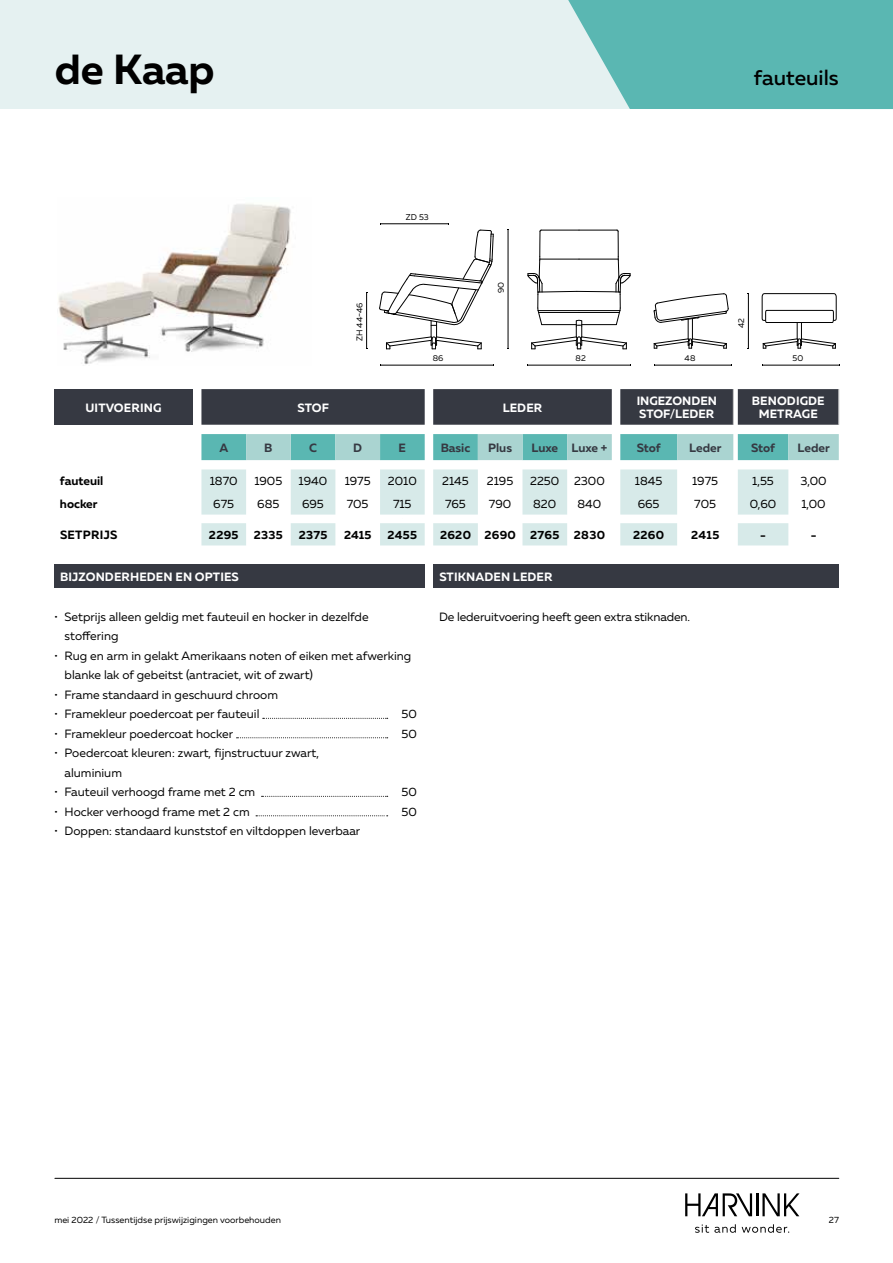
<style>
.page{position:relative;width:893px;height:1263px;background:#fff}
.page>*{position:absolute;margin:0;border:0;box-sizing:border-box;transform-origin:0 0}
.t1{font:700 42px "Muller";color:#000}
.t2{font:500 21px "Muller";color:#000}
.t3{font:12px/19.5px "Muller";color:#000}
.t4{font:700 12px/13.5px "Muller";letter-spacing:.01em;color:#fff}
.t5{font:700 12px "Muller";color:#363942}
.t6{font:700 12px "Muller";color:#000}
.t7{font:700 12px "Muller";letter-spacing:.025em;color:#000}
.t8{font:700 11.85px "Muller";letter-spacing:.025em;color:#000}
.t9{font:9px "Muller";color:#000}
.t10{font:8.4px "Muller";color:#000}
</style>
<div class="page">
<div style="left:0;top:0;width:893px;height:109px;background:#e5f1f1"></div>
<hr style="left:756px;top:1193px;width:2px;height:23px;background:#000">
<svg style="left:762px;top:1193px;width:37px;height:23px"></svg>
<svg style="left:685px;top:1193px;width:67px;height:23px"></svg>
<svg style="left:695px;top:1224px;width:41px;height:9px"></svg>
<svg style="left:742px;top:1224px;width:47px;height:9px"></svg>
<hr style="left:55px;top:1178px;width:784px;height:1px;background:#000">
<img style="left:58px;top:204px;width:233px;height:161px">
<div style="left:54px;top:389px;width:139px;height:36px;background:#363942"></div>
<svg style="left:201px;top:389px;width:637px;height:36px;background:#3e414a"></svg>
<svg style="left:201px;top:434px;width:638px;height:26px;background:#84c6c2"></svg>
<svg style="left:201px;top:469px;width:587px;height:76px"></svg>
<hr style="left:733px;top:389px;width:1px;height:36px;background:#c6c6c6">
<hr style="left:838px;top:389px;width:1px;height:36px;background:#c6c6c6">
<hr style="left:366px;top:292px;width:1px;height:57px;background:#000">
<hr style="left:508px;top:230px;width:1px;height:119px;background:#000">
<hr style="left:748px;top:293px;width:1px;height:56px;background:#000">
<hr style="left:380px;top:365px;width:113px;height:1px;background:#000">
<hr style="left:527px;top:365px;width:103px;height:1px;background:#000">
<hr style="left:654px;top:365px;width:77px;height:1px;background:#000">
<hr style="left:762px;top:365px;width:77px;height:1px;background:#000">
<svg style="left:379px;top:223px;width:115px;height:127px"></svg>
<svg style="left:527px;top:230px;width:104px;height:120px"></svg>
<svg style="left:654px;top:293px;width:75px;height:56px"></svg>
<svg style="left:762px;top:293px;width:75px;height:56px"></svg>
<svg style="left:263px;top:718px;width:125px;height:1px"></svg>
<svg style="left:237px;top:737px;width:151px;height:1px"></svg>
<svg style="left:262px;top:796px;width:126px;height:1px"></svg>
<svg style="left:256px;top:815px;width:132px;height:1px"></svg>
<div style="left:54px;top:564px;width:370px;height:24px;background:#363942"></div>
<div style="left:433px;top:565px;width:406px;height:23px;background:#363942"></div>
<svg style="left:568px;top:0;width:325px;height:109px;background:#67bcb8"></svg>
<h1 class="t1" style="left:55px;top:43px;width:161px">de Kaap</h1>
<h2 class="t2" style="left:754px;top:65px;width:86px">fauteuils</h2>
<p class="t10" style="left:354px;top:341px;width:40px;rotate:-90deg">ZH 44-46</p>
<p class="t10" style="left:406px;top:212px;width:24px">ZD 53</p>
<p class="t10" style="left:496px;top:293px;width:13px;rotate:-90deg">90</p>
<p class="t10" style="left:736px;top:328px;width:12px;rotate:-90deg">42</p>
<p class="t10" style="left:433px;top:353px;width:12px">86</p>
<p class="t10" style="left:576px;top:353px;width:12px">82</p>
<p class="t10" style="left:685px;top:353px;width:12px">48</p>
<p class="t10" style="left:792px;top:353px;width:12px">50</p>
<p class="t4" style="left:85px;top:401px;width:77px">UITVOERING</p>
<p class="t4" style="left:297px;top:401px;width:33px">STOF</p>
<p class="t4" style="left:503px;top:401px;width:41px">LEDER</p>
<p class="t4" style="left:637px;top:394px;width:82px">INGEZONDEN<br>STOF/LEDER</p>
<p class="t4" style="left:752px;top:394px;width:74px;text-align:center">BENODIGDE<br>METRAGE</p>
<p class="t5" style="left:219px;top:440px;width:10px">A</p>
<p class="t5" style="left:264px;top:440px;width:10px">B</p>
<p class="t5" style="left:309px;top:440px;width:9px">C</p>
<p class="t5" style="left:353px;top:440px;width:10px">D</p>
<p class="t5" style="left:399px;top:440px;width:9px">E</p>
<p class="t5" style="left:441px;top:440px;width:31px">Basic</p>
<p class="t5" style="left:488px;top:440px;width:25px">Plus</p>
<p class="t5" style="left:531px;top:440px;width:77px">Luxe Luxe +</p>
<p class="t5" style="left:637px;top:440px;width:25px">Stof</p>
<p class="t5" style="left:689px;top:440px;width:34px">Leder</p>
<p class="t5" style="left:751px;top:440px;width:25px">Stof</p>
<p class="t5" style="left:797px;top:440px;width:34px">Leder</p>
<p class="t6" style="left:60px;top:474px;width:45px">fauteuil</p>
<p class="t3" style="left:210px;top:471px;width:29px">1870</p>
<p class="t3" style="left:254px;top:471px;width:29px">1905</p>
<p class="t3" style="left:299px;top:471px;width:30px">1940</p>
<p class="t3" style="left:345px;top:471px;width:28px">1975</p>
<p class="t3" style="left:388px;top:471px;width:30px">2010</p>
<p class="t3" style="left:442px;top:471px;width:28px">2145</p>
<p class="t3" style="left:487px;top:471px;width:28px">2195</p>
<p class="t3" style="left:530px;top:471px;width:76px">2250 2300</p>
<p class="t3" style="left:635px;top:471px;width:29px">1845</p>
<p class="t3" style="left:692px;top:471px;width:28px">1975</p>
<p class="t3" style="left:752px;top:471px;width:23px">1,55</p>
<p class="t3" style="left:800px;top:471px;width:28px">3,00</p>
<p class="t6" style="left:60px;top:496px;width:39px">hocker</p>
<p class="t3" style="left:213px;top:494px;width:22px">675</p>
<p class="t3" style="left:257px;top:494px;width:24px">685</p>
<p class="t3" style="left:302px;top:494px;width:23px">695</p>
<p class="t3" style="left:347px;top:494px;width:23px">705</p>
<p class="t3" style="left:393px;top:494px;width:20px">715</p>
<p class="t3" style="left:445px;top:494px;width:22px">765</p>
<p class="t3" style="left:489px;top:494px;width:24px">790</p>
<p class="t3" style="left:533px;top:494px;width:25px">820</p>
<p class="t3" style="left:577px;top:494px;width:25px">840</p>
<p class="t3" style="left:638px;top:494px;width:23px">665</p>
<p class="t3" style="left:694px;top:494px;width:23px">705</p>
<p class="t3" style="left:750px;top:494px;width:28px">0,60</p>
<p class="t3" style="left:801px;top:494px;width:26px">1,00</p>
<p class="t7" style="left:60px;top:527px;width:59px">SETPRIJS</p>
<p class="t8" style="left:209px;top:527px;width:31px">2295</p>
<p class="t8" style="left:254px;top:527px;width:31px">2335</p>
<p class="t8" style="left:299px;top:527px;width:30px">2375</p>
<p class="t8" style="left:344px;top:527px;width:29px">2415</p>
<p class="t8" style="left:388px;top:527px;width:31px">2455</p>
<p class="t8" style="left:440px;top:527px;width:167px">2620 2690 2765 2830</p>
<p class="t8" style="left:633px;top:527px;width:32px">2260</p>
<p class="t8" style="left:691px;top:527px;width:30px">2415</p>
<p class="t6" style="left:760px;top:527px;width:7px">-</p>
<p class="t6" style="left:811px;top:527px;width:7px">-</p>
<p class="t4" style="left:60px;top:570px;width:180px">BIJZONDERHEDEN EN OPTIES</p>
<p class="t3" style="left:65px;top:607px;width:305px;text-indent:-11px">• Setprijs alleen geldig met fauteuil en hocker in dezelfde stoffering</p>
<p class="t3" style="left:65px;top:646px;width:348px;text-indent:-11px">• Rug en arm in gelakt Amerikaans noten of eiken met afwerking blanke lak of gebeitst (antraciet, wit of zwart)</p>
<p class="t3" style="left:54px;top:685px;width:226px">• Frame standaard in geschuurd chroom</p>
<p class="t3" style="left:54px;top:704px;width:207px">• Framekleur poedercoat per fauteuil</p>
<p class="t3" style="left:402px;top:704px;width:17px">50</p>
<p class="t3" style="left:54px;top:724px;width:181px">• Framekleur poedercoat hocker</p>
<p class="t3" style="left:402px;top:724px;width:17px">50</p>
<p class="t3" style="left:65px;top:743px;width:256px;text-indent:-11px">• Poedercoat kleuren: zwart, fijnstructuur zwart, aluminium</p>
<p class="t3" style="left:54px;top:782px;width:203px">• Fauteuil verhoogd frame met 2 cm</p>
<p class="t3" style="left:402px;top:782px;width:17px">50</p>
<p class="t3" style="left:54px;top:802px;width:197px">• Hocker verhoogd frame met 2 cm</p>
<p class="t3" style="left:402px;top:802px;width:17px">50</p>
<p class="t3" style="left:54px;top:821px;width:308px">• Doppen: standaard kunststof en viltdoppen leverbaar</p>
<p class="t4" style="left:439px;top:570px;width:115px">STIKNADEN LEDER</p>
<p class="t3" style="left:439px;top:607px;width:252px">De lederuitvoering heeft geen extra stiknaden.</p>
<p class="t9" style="left:54px;top:1214px;width:228px">mei 2022 / Tussentijdse prijswijzigingen voorbehouden</p>
<p class="t9" style="left:829px;top:1214px;width:12px">27</p>
</div>
